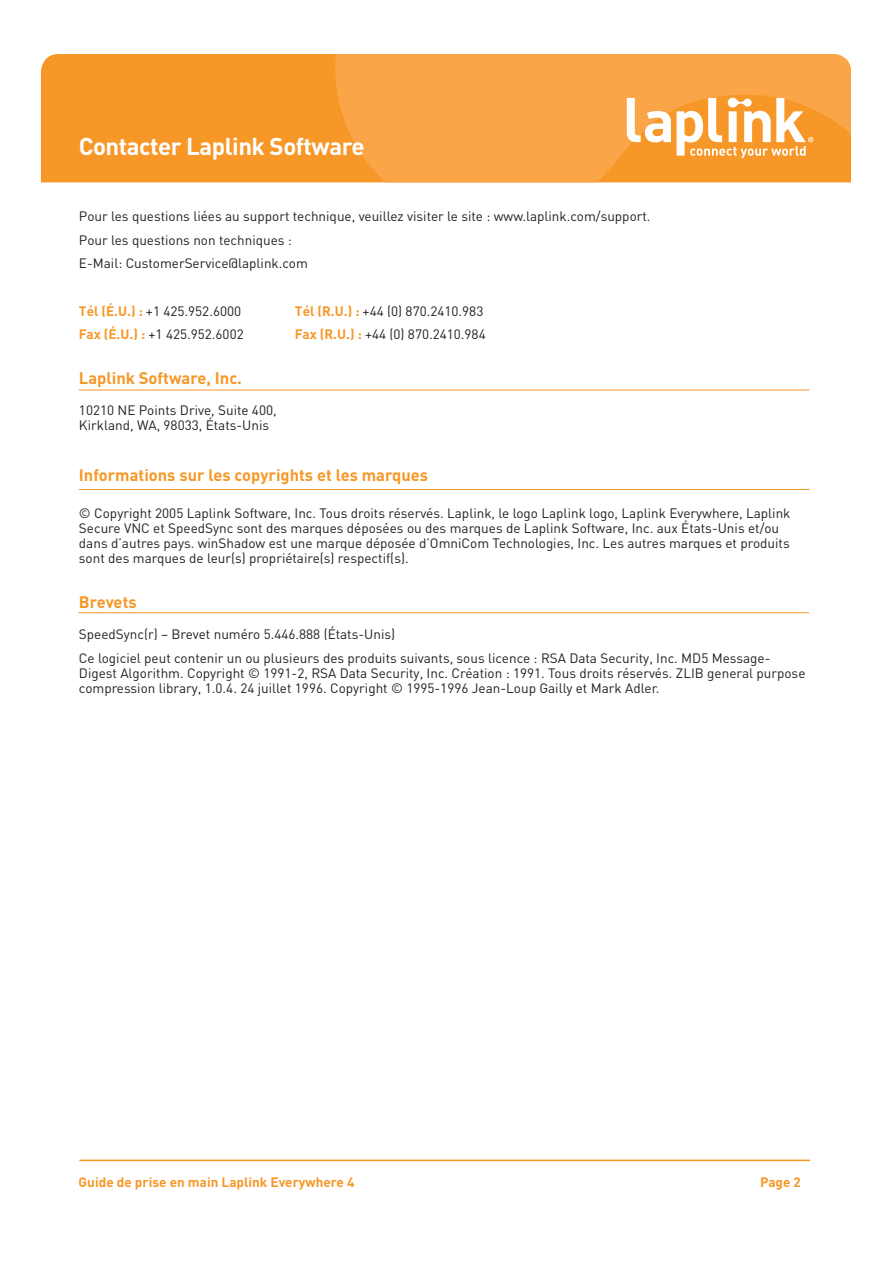
<style>
.page{position:relative;width:893px;height:1263px;background:#fff}
.page>*{position:absolute;margin:0;border:0;box-sizing:border-box;transform-origin:0 0}
.t1{font:700 24px "DIN";letter-spacing:-.02em;color:#fff}
.t2{font:700 16.5px "DIN";color:#f79727}
.t3{font:13.5px/15px "DIN";color:#231f20}
.t4{font:700 13.5px "DIN";color:#f79727}
.s1{font-weight:700;color:#f79727}
</style>
<div class="page">
<div style="left:41px;top:54px;width:294px;height:128px;background:#f79727"></div>
<svg style="left:335px;top:54px;width:516px;height:128px;background:#f8a242"></svg>
<svg style="left:627px;top:98px;width:186px;height:60px"></svg>
<hr style="left:79px;top:1159px;width:731px;height:2px;background:#f79727">
<hr style="left:79px;top:390px;width:730px;height:1px;background:#f79727">
<hr style="left:79px;top:489px;width:731px;height:1px;background:#ec982c">
<hr style="left:78px;top:612px;width:731px;height:1px;background:#f79727">
<h1 class="t1" style="left:79px;top:131px;width:287px">Contacter Laplink Software</h1>
<p class="t3" style="left:79px;top:204px;width:573px;line-height:23.7px">Pour les questions liées au support technique, veuillez visiter le site : www.laplink.com/support.<br>Pour les questions non techniques :<br>E-Mail: CustomerService@laplink.com</p>
<p class="t3" style="left:79px;top:303px;width:164px"><span class="s1">Tél (É.U.) :</span> +1 425.952.6000</p>
<p class="t3" style="left:295px;top:303px;width:190px"><span class="s1">Tél (R.U.) :</span> +44 (0) 870.2410.983</p>
<p class="t3" style="left:79px;top:326px;width:166px"><span class="s1">Fax (É.U.) :</span> +1 425.952.6002</p>
<p class="t3" style="left:295px;top:326px;width:192px"><span class="s1">Fax (R.U.) :</span> +44 (0) 870.2410.984</p>
<p class="t2" style="left:79px;top:367px;width:165px">Laplink Software, Inc.</p>
<p class="t3" style="left:79px;top:402px;width:199px">10210 NE Points Drive, Suite 400,<br>Kirkland, WA, 98033, États-Unis</p>
<p class="t2" style="left:79px;top:464px;width:351px">Informations sur les copyrights et les marques</p>
<p class="t3" style="left:79px;top:506px;width:713px">© Copyright 2005 Laplink Software, Inc. Tous droits réservés. Laplink, le logo Laplink logo, Laplink Everywhere, Laplink Secure VNC et SpeedSync sont des marques déposées ou des marques de Laplink Software, Inc. aux États-Unis et/ou dans d’autres pays. winShadow est une marque déposée d’OmniCom Technologies, Inc. Les autres marques et produits sont des marques de leur(s) propriétaire(s) respectif(s).</p>
<p class="t2" style="left:79px;top:591px;width:59px">Brevets</p>
<p class="t3" style="left:79px;top:622px;width:693px;line-height:23.7px">SpeedSync(r) – Brevet numéro 5.446.888 (États-Unis)<br>Ce logiciel peut contenir un ou plusieurs des produits suivants, sous licence : RSA Data Security, Inc. MD5 Message-</p>
<p class="t3" style="left:79px;top:665px;width:728px">Digest Algorithm. Copyright © 1991-2, RSA Data Security, Inc. Création : 1991. Tous droits réservés. ZLIB general purpose compression library, 1.0.4. 24 juillet 1996. Copyright © 1995-1996 Jean-Loup Gailly et Mark Adler.</p>
<p class="t4" style="left:79px;top:1173px;width:277px">Guide de prise en main Laplink Everywhere 4</p>
<p class="t4" style="left:760px;top:1173px;width:42px">Page 2</p>
</div>
